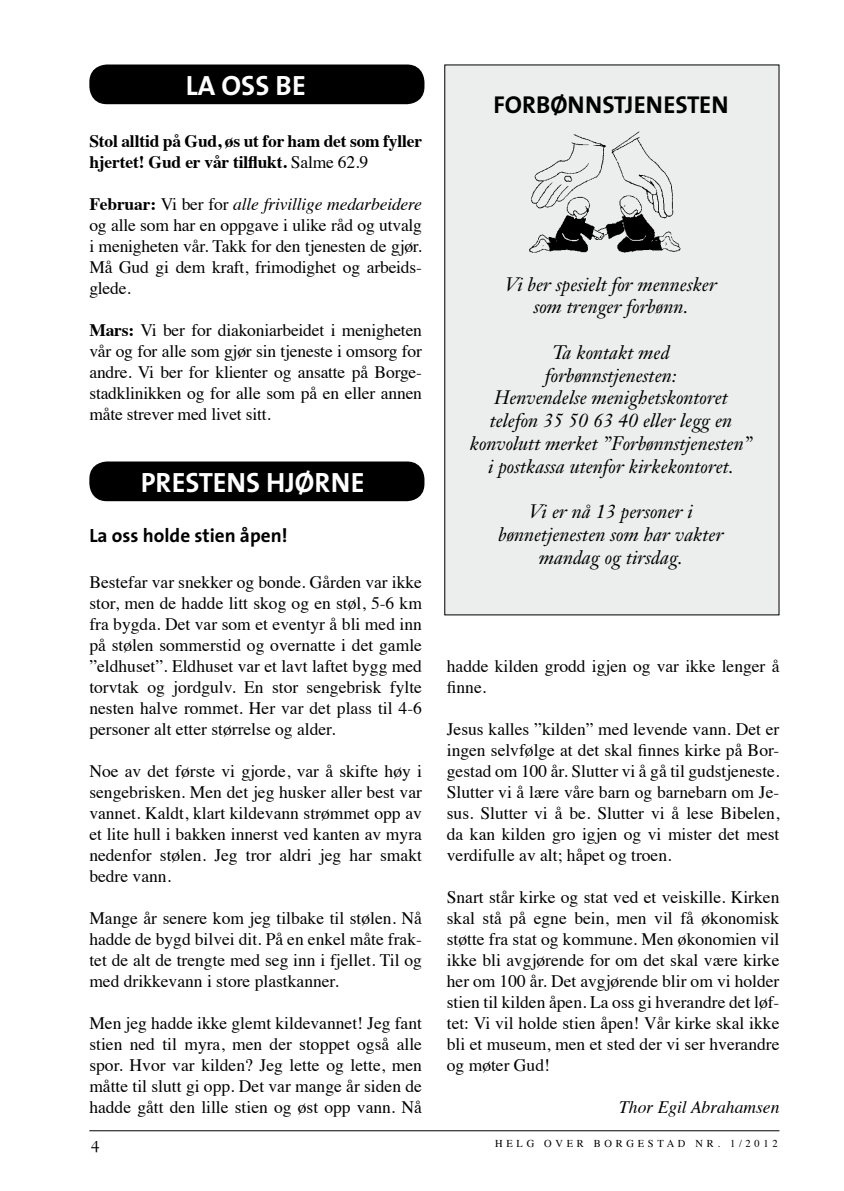
<style>
.page{position:relative;width:844px;height:1191px;background:#fff}
.page>*{position:absolute;margin:0;border:0;box-sizing:border-box;transform-origin:0 0}
.t1{font:700 28px "The Sans";color:#fff}
.t2{font:24.5px "The Sans Bold Caps";color:#000}
.t3{font:italic 19.25px/22.8px "Janson Text";color:#000;text-align:center}
.t4{font:700 19.25px "The Sans";color:#000}
.t5{font:17.5px/21px "Times";color:#000;text-align:justify}
.t6{font:700 17.5px/21px "Times";letter-spacing:-.01em;color:#000}
.t7{font:italic 17.5px "Times";color:#000}
.t8{font:15.75px "Janson Text";color:#000}
.t9{font:10.5px "Times";letter-spacing:.35em;color:#000}
.s1{font-weight:400}
.s2{font-weight:700}
.s3{font-style:italic}
</style>
<div class="page">
<hr style="left:89px;top:1130px;width:690px;height:1px;background:#000">
<div style="left:444px;top:65px;width:334px;height:550px;background:#eceded"></div>
<img style="left:529px;top:131px;width:152px;height:122px">
<div style="left:89px;top:64px;width:335px;height:40px;background:#000;border-radius:18px"></div>
<div style="left:89px;top:461px;width:335px;height:40px;background:#000;border-radius:18px"></div>
<h1 class="t1" style="left:186px;top:62px;width:122px">LA OSS BE</h1>
<p class="t6" style="left:89px;top:129px;width:334px">Stol alltid på Gud, øs ut for ham det som fyller hjertet! Gud er vår tilflukt. <span class="s1">Salme 62.9</span></p>
<p class="t5" style="left:89px;top:192px;width:334px"><span class="s2">Februar:</span> Vi ber for <span class="s3">alle frivillige medarbeidere </span>og alle som har en oppgave i ulike råd og utvalg i menigheten vår. Takk for den tjenesten de gjør.<br>Må Gud gi dem kraft, frimodighet og arbeids&shy;glede.</p>
<p class="t5" style="left:89px;top:318px;width:334px"><span class="s2">Mars:</span> Vi ber for diakoniarbeidet i menigheten vår og for alle som gjør sin tjeneste i omsorg for andre. Vi ber for klienter og ansatte på Borge&shy;stadklinikken og for alle som på en eller annen måte strever med livet sitt.</p>
<h1 class="t1" style="left:141px;top:459px;width:222px">Prestens hjørne</h1>
<p class="t4" style="left:89px;top:519px;width:200px">La oss holde stien åpen!</p>
<p class="t5" style="left:89px;top:570px;width:334px">Bestefar var snekker og bonde. Gården var ikke stor, men de hadde litt skog og en støl, 5-6 km fra bygda. Det var som et eventyr å bli med inn på stølen sommerstid og overnatte i det gamle ”eldhuset”. Eldhuset var et lavt laftet bygg med torvtak og jordgulv. En stor sengebrisk fylte nesten halve rommet. Her var det plass til 4-6 personer alt etter størrelse og alder.</p>
<p class="t5" style="left:89px;top:759px;width:334px">Noe av det første vi gjorde, var å skifte høy i sengebrisken. Men det jeg husker aller best var vannet. Kaldt, klart kildevann strømmet opp av et lite hull i bakken innerst ved kanten av myra nedenfor stølen. Jeg tror aldri jeg har smakt bedre vann.</p>
<p class="t5" style="left:89px;top:906px;width:334px">Mange år senere kom jeg tilbake til stølen. Nå hadde de bygd bilvei dit. På en enkel måte frak&shy;tet de alt de trengte med seg inn i fjellet. Til og med drikkevann i store plastkanner.</p>
<p class="t5" style="left:89px;top:1011px;width:334px">Men jeg hadde ikke glemt kildevannet! Jeg fant stien ned til myra, men der stoppet også alle spor. Hvor var kilden? Jeg lette og lette, men måtte til slutt gi opp. Det var mange år siden de hadde gått den lille stien og øst opp vann. Nå</p>
<h2 class="t2" style="left:493px;top:84px;width:236px">FORBØNNSTJENESTEN</h2>
<p class="t3" style="left:505px;top:273px;width:213px">Vi ber spesielt for mennesker som trenger forbønn.</p>
<p class="t3" style="left:469px;top:341px;width:284px">Ta kontakt med<br>forbønnstjenesten:<br>Henvendelse menighetskontoret telefon 35 50 63 40 eller legg en konvolutt merket ”Forbønnstjenesten” i postkassa utenfor kirkekontoret.</p>
<p class="t3" style="left:498px;top:500px;width:226px">Vi er nå 13 personer i bønnetjenesten som har vakter mandag og tirsdag.</p>
<p class="t5" style="left:446px;top:654px;width:334px">hadde kilden grodd igjen og var ikke lenger å finne.</p>
<p class="t5" style="left:446px;top:717px;width:334px">Jesus kalles ”kilden” med levende vann. Det er ingen selvfølge at det skal finnes kirke på Bor&shy;gestad om 100 år. Slutter vi å gå til gudstjeneste.<br>Slutter vi å lære våre barn og barnebarn om Je&shy;sus. Slutter vi å be. Slutter vi å lese Bibelen, da kan kilden gro igjen og vi mister det mest verdifulle av alt; håpet og troen.</p>
<p class="t5" style="left:446px;top:885px;width:334px">Snart står kirke og stat ved et veiskille. Kirken skal stå på egne bein, men vil få økonomisk støtte fra stat og kommune. Men økonomien vil ikke bli avgjørende for om det skal være kirke her om 100 år. Det avgjørende blir om vi holder stien til kilden åpen. La oss gi hverandre det løf&shy;tet: Vi vil holde stien åpen! Vår kirke skal ikke bli et museum, men et sted der vi ser hverandre og møter Gud!</p>
<p class="t7" style="left:619px;top:1092px;width:162px">Thor Egil Abrahamsen</p>
<p class="t8" style="left:91px;top:1136px;width:10px">4</p>
<p class="t9" style="left:495px;top:1134px;width:284px">Helg over Borgestad nr. 1/2012</p>
</div>
